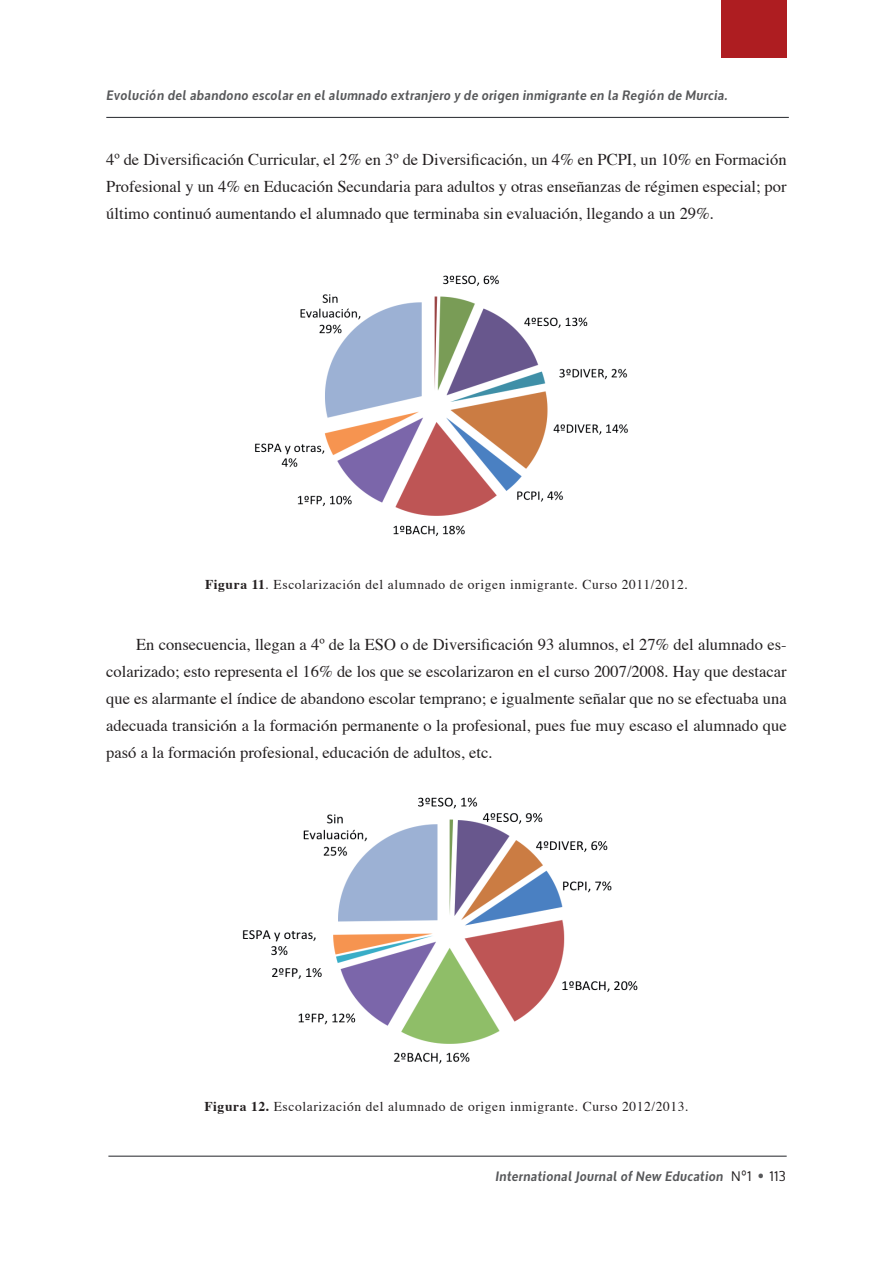
<style>
.page{position:relative;width:893px;height:1263px;background:#fff}
.page>*{position:absolute;margin:0;border:0;box-sizing:border-box;transform-origin:0 0}
.t1{font:500 33px "Futura";color:#57585a}
.t2{font:16.5px/27px "Times";color:#231f20;text-align:justify}
.t3{font:13.5px "Times";letter-spacing:.045em;color:#231f20}
.t4{font:italic 700 13.5px "Oxygen";letter-spacing:.045em;color:#57585a;scale:.96 1}
.t5{font:13.5px "Oxygen";color:#231f20;scale:.96 1}
.s1{font-weight:700}
.s2{font-weight:400;font-style:normal;color:#231f20}
</style>
<div class="page">
<hr style="left:106px;top:117px;width:683px;height:1px;background:#3a3c41">
<div style="left:721px;top:0;width:66px;height:57px;background:#ae1d21"></div>
<hr style="left:108px;top:1155px;width:679px;height:2px;background:#3a3c41">
<img style="left:255px;top:275px;width:373px;height:261px">
<img style="left:242px;top:797px;width:396px;height:267px">
<p class="t4" style="left:106px;top:86px;width:648px">Evolución del abandono escolar en el alumnado extranjero y de origen inmigrante en la Región de Murcia.</p>
<p class="t2" style="left:106px;top:147px;width:682px">4º de Diversificación Curricular, el 2% en 3º de Diversificación, un 4% en PCPI, un 10% en Formación Profesional y un 4% en Educación Secundaria para adultos y otras enseñanzas de régimen especial; por último continuó aumentando el alumnado que terminaba sin evaluación, llegando a un 29%.</p>
<p class="t3" style="left:205px;top:576px;width:484px"><span class="s1">Figura 11</span>. Escolarización del alumnado de origen inmigrante. Curso 2011/2012.</p>
<p class="t2" style="left:106px;top:632px;width:682px;text-indent:30px">En consecuencia, llegan a 4º de la ESO o de Diversificación 93 alumnos, el 27% del alumnado es&shy;colarizado; esto representa el 16% de los que se escolarizaron en el curso 2007/2008. Hay que destacar que es alarmante el índice de abandono escolar temprano; e igualmente señalar que no se efectuaba una adecuada transición a la formación permanente o la profesional, pues fue muy escaso el alumnado que pasó a la formación profesional, educación de adultos, etc.</p>
<p class="t3" style="left:204px;top:1098px;width:486px"><span class="s1">Figura 12.</span> Escolarización del alumnado de origen inmigrante. Curso 2012/2013.</p>
<p class="t4" style="left:495px;top:1167px;width:268px">International Journal of New Education <span class="s2">Nº1</span></p>
<h1 class="t1" style="left:756px;top:1153px;width:12px">·</h1>
<p class="t5" style="left:770px;top:1167px;width:18px">113</p>
</div>
